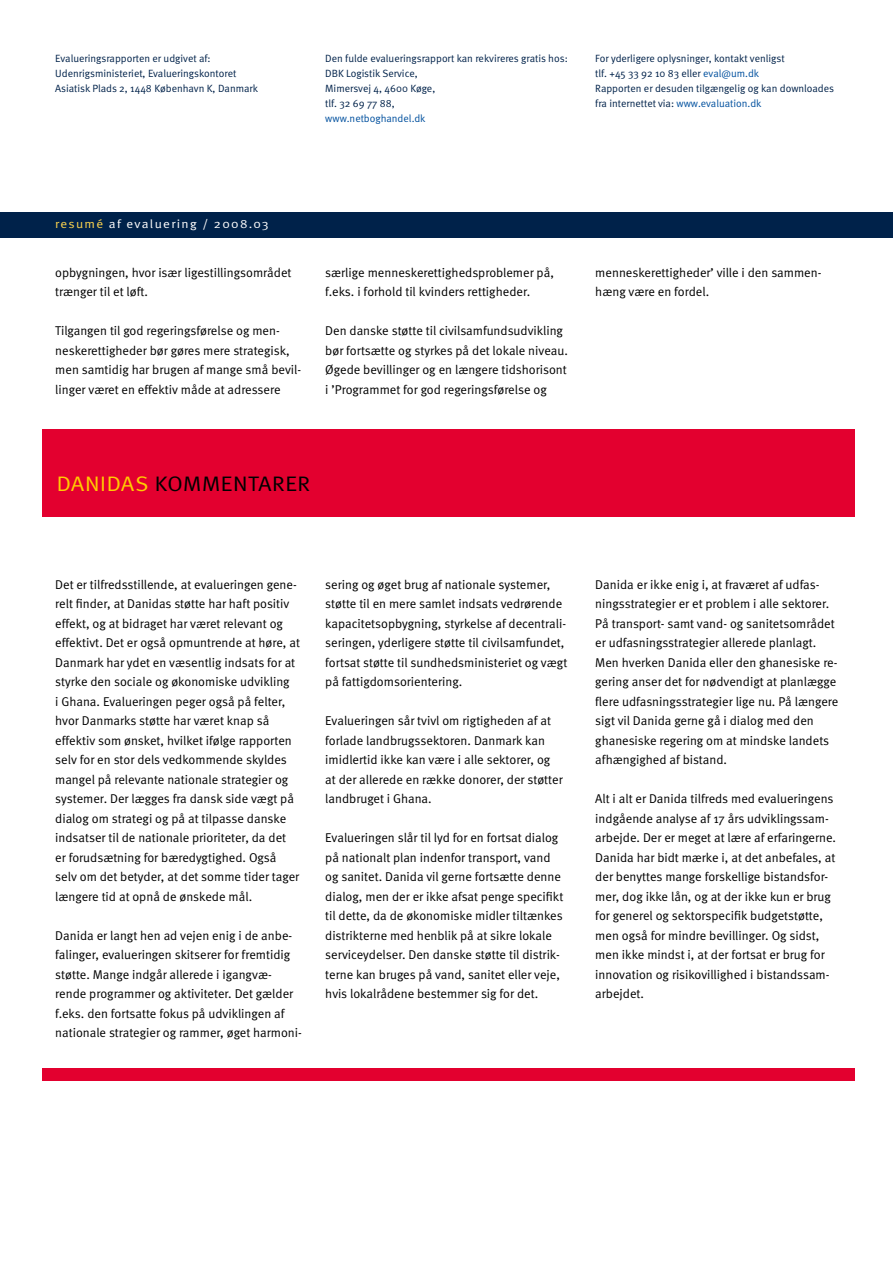
<style>
.page{position:relative;width:893px;height:1263px;background:#fff}
.page>*{position:absolute;margin:0;border:0;box-sizing:border-box;transform-origin:0 0}
.Headline{font:21px "Meta Normal Caps";letter-spacing:-.005em;color:#000;scale:1.1 1}
.brødtekst{font:12.75px/19.5px "Meta Normal";color:#000}
.Header_Left{font:12px "Meta Normal";letter-spacing:.1em;color:#fff;scale:1.1 1}
.t1{font:10.5px/15px "Meta Normal";color:#00224a}
.s1{color:#00509e}
.s2{color:#ffd64e}
.s3{color:#fc0}
</style>
<div class="page">
<div style="left:0;top:213px;width:893px;height:25px;background:#00224a"></div>
<div style="left:43px;top:1068px;width:812px;height:13px;background:#e3002f"></div>
<div style="left:43px;top:429px;width:812px;height:88px;background:#e3002f"></div>
<p class="t1" style="left:55px;top:51px;width:204px">Evalueringsrapporten er udgivet af:<br>Udenrigsministeriet, Evalueringskontoret<br>Asiatisk Plads 2, 1448 København K, Danmark</p>
<p class="t1" style="left:325px;top:51px;width:244px">Den fulde evalueringsrapport kan rekvireres gratis hos:<br>DBK Logistik Service,<br>Mimersvej 4, 4600 Køge,<br>tlf. 32 69 77 88,<br><span class="s1">www.netboghandel.dk</span></p>
<p class="t1" style="left:595px;top:51px;width:240px">For yderligere oplysninger, kontakt venligst<br>tlf. +45 33 92 10 83 eller <span class="s1">eval@um.dk<br></span>Rapporten er desuden tilgængelig og kan downloades fra internettet via: <span class="s1">www.evaluation.dk</span></p>
<p class="Header_Left" style="left:55px;top:217px;width:196px"><span class="s2">resumé</span> af evaluering / 2008.03</p>
<p class="brødtekst" style="left:55px;top:262px;width:238px">opbygningen, hvor især ligestillingsområdet trænger til et løft.</p>
<p class="brødtekst" style="left:55px;top:321px;width:247px">Tilgangen til god regeringsførelse og men&shy;neskerettigheder bør gøres mere strategisk, men samtidig har brugen af mange små bevil&shy;linger været en effektiv måde at adressere</p>
<p class="brødtekst" style="left:325px;top:262px;width:230px">særlige menneskerettighedsproblemer på, f.eks. i forhold til kvinders rettigheder.</p>
<p class="brødtekst" style="left:325px;top:321px;width:244px">Den danske støtte til civilsamfundsudvikling bør fortsætte og styrkes på det lokale niveau.<br>Øgede bevillinger og en længere tidshorisont i ’Programmet for god regeringsførelse og</p>
<p class="brødtekst" style="left:595px;top:262px;width:228px">menneskerettigheder’ ville i den sammen&shy;hæng være en fordel.</p>
<p class="Headline" style="left:56px;top:472px;width:232px"><span class="s3">DANIDAS</span> KOMMENTARER</p>
<p class="brødtekst" style="left:55px;top:574px;width:246px">Det er tilfredsstillende, at evalueringen gene&shy;relt finder, at Danidas støtte har haft positiv effekt, og at bidraget har været relevant og effektivt. Det er også opmuntrende at høre, at Danmark har ydet en væsentlig indsats for at styrke den sociale og økonomiske udvikling<br>i Ghana. Evalueringen peger også på felter, hvor Danmarks støtte har været knap så effektiv som ønsket, hvilket ifølge rapporten selv for en stor dels vedkommende skyldes mangel på relevante nationale strategier og systemer. Der lægges fra dansk side vægt på dialog om strategi og på at tilpasse danske indsatser til de nationale prioriteter, da det<br>er forudsætning for bæredygtighed. Også selv om det betyder, at det somme tider tager længere tid at opnå de ønskede mål.</p>
<p class="brødtekst" style="left:55px;top:925px;width:248px">Danida er langt hen ad vejen enig i de anbe&shy;falinger, evalueringen skitserer for fremtidig støtte. Mange indgår allerede i igangvæ&shy;rende programmer og aktiviteter. Det gælder f.eks. den fortsatte fokus på udviklingen af nationale strategier og rammer, øget harmoni-</p>
<p class="brødtekst" style="left:325px;top:574px;width:244px">sering og øget brug af nationale systemer, støtte til en mere samlet indsats vedrørende kapacitetsopbygning, styrkelse af decentrali&shy;seringen, yderligere støtte til civilsamfundet, fortsat støtte til sundhedsministeriet og vægt på fattigdomsorientering.</p>
<p class="brødtekst" style="left:325px;top:711px;width:239px">Evalueringen sår tvivl om rigtigheden af at forlade landbrugssektoren. Danmark kan imidlertid ikke kan være i alle sektorer, og at der allerede en række donorer, der støtter landbruget i Ghana.</p>
<p class="brødtekst" style="left:325px;top:828px;width:240px">Evalueringen slår til lyd for en fortsat dialog på nationalt plan indenfor transport, vand og sanitet. Danida vil gerne fortsætte denne dialog, men der er ikke afsat penge specifikt til dette, da de økonomiske midler tiltænkes distrikterne med henblik på at sikre lokale serviceydelser. Den danske støtte til distrik&shy;terne kan bruges på vand, sanitet eller veje, hvis lokalrådene bestemmer sig for det.</p>
<p class="brødtekst" style="left:595px;top:574px;width:244px">Danida er ikke enig i, at fraværet af udfas&shy;ningsstrategier er et problem i alle sektorer.<br>På transport- samt vand- og sanitetsområdet er udfasningsstrategier allerede planlagt.<br>Men hverken Danida eller den ghanesiske re&shy;gering anser det for nødvendigt at planlægge flere udfasningsstrategier lige nu. På længere sigt vil Danida gerne gå i dialog med den ghanesiske regering om at mindske landets afhængighed af bistand.</p>
<p class="brødtekst" style="left:595px;top:789px;width:242px">Alt i alt er Danida tilfreds med evalueringens indgående analyse af 17 års udviklingssam&shy;arbejde. Der er meget at lære af erfaringerne.<br>Danida har bidt mærke i, at det anbefales, at der benyttes mange forskellige bistandsfor&shy;mer, dog ikke lån, og at der ikke kun er brug for generel og sektorspecifik budgetstøtte, men også for mindre bevillinger. Og sidst, men ikke mindst i, at der fortsat er brug for innovation og risikovillighed i bistandssam&shy;arbejdet.</p>
</div>
